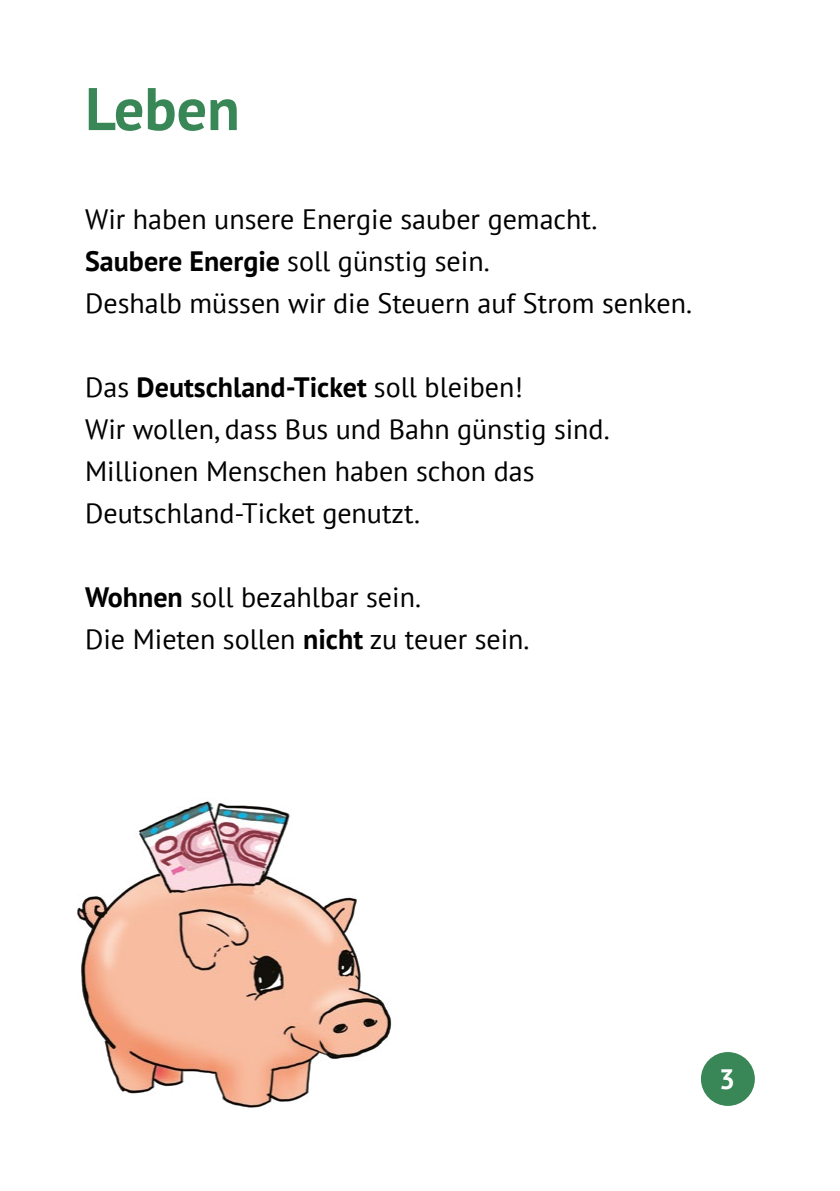
<style>
.page{position:relative;width:840px;height:1191px;background:#fff}
.page>*{position:absolute;margin:0;border:0;box-sizing:border-box;transform-origin:0 0}
.t1{font:700 60px "PT Sans";color:#398756}
.t2{font:28px/42px "PT Sans";color:#000}
.t3{font:700 28px "PT Sans";color:#fff}
.s1{font-weight:700}
</style>
<div class="page">
<div style="left:700px;top:1052px;width:54px;height:54px;background:#398756;border-radius:50%"></div>
<img style="left:77px;top:801px;width:315px;height:307px">
<h1 class="t1" style="left:85px;top:69px;width:156px">Leben</h1>
<p class="t2" style="left:85px;top:197px;width:608px">Wir haben unsere Energie sauber gemacht.<br><span class="s1">Saubere Energie</span> soll günstig sein.<br>Deshalb müssen wir die Steuern auf Strom senken.</p>
<p class="t2" style="left:85px;top:365px;width:526px">Das <span class="s1">Deutschland-Ticket</span> soll bleiben!<br>Wir wollen, dass Bus und Bahn günstig sind.<br>Millionen Menschen haben schon das Deutschland-Ticket genutzt.</p>
<p class="t2" style="left:85px;top:575px;width:445px"><span class="s1">Wohnen</span> soll bezahlbar sein.<br>Die Mieten sollen <span class="s1">nicht</span> zu teuer sein.</p>
<p class="t3" style="left:718px;top:1060px;width:17px">3</p>
</div>
